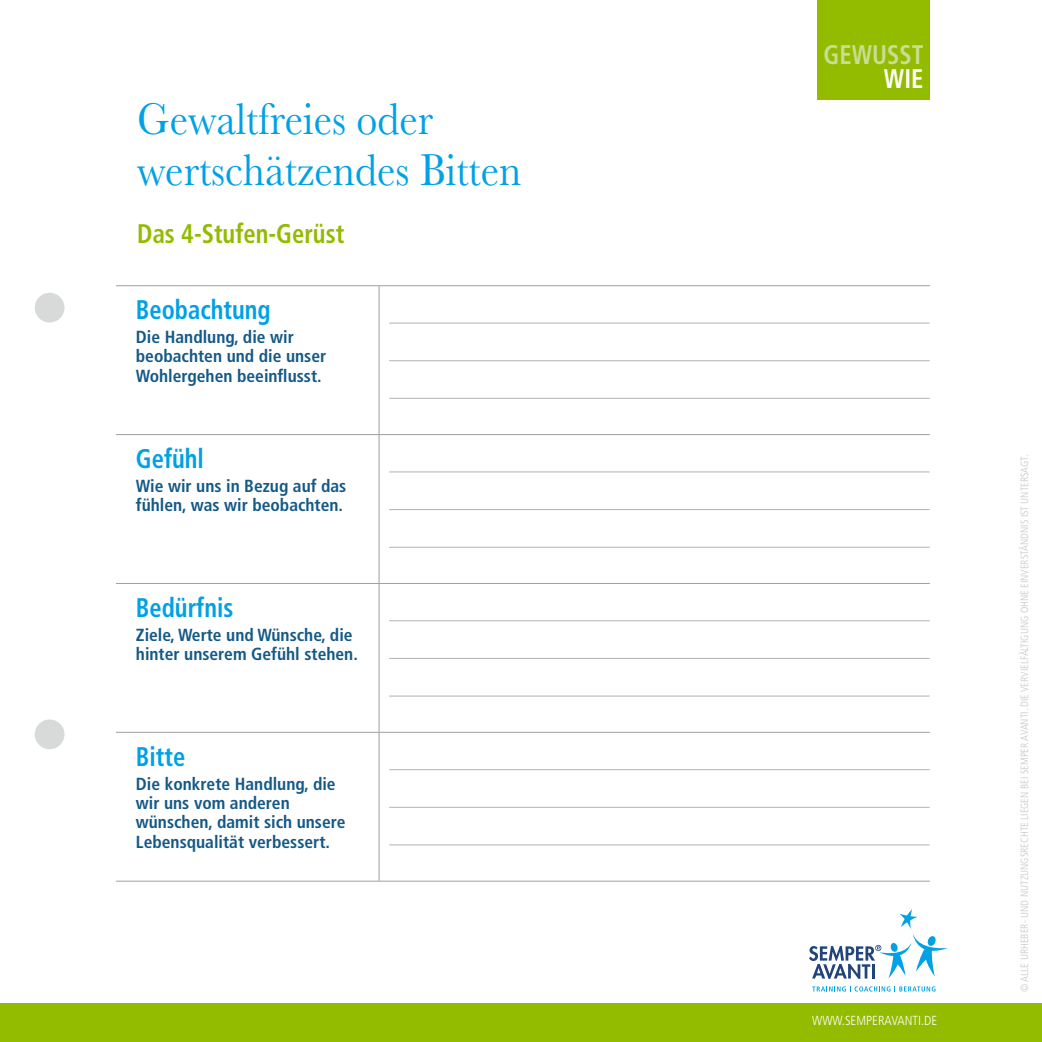
<style>
.page{position:relative;width:1042px;height:1042px;background:#fff}
.page>*{position:absolute;margin:0;border:0;box-sizing:border-box;transform-origin:0 0}
.t1{font:46.2px/50.4px "Baskerville";color:#00a1e5;scale:.91 1}
.t2{font:700 condensed 26.95px "Frutiger LT Std";color:#00a1e5;scale:.91 1}
.t3{font:700 condensed 26.95px "Frutiger LT Std";color:#93bb00;scale:.91 1}
.t4{font:700 condensed 26.95px "Frutiger LT Std";color:#cadd94;scale:.91 1}
.t5{font:700 condensed 26.95px "Frutiger LT Std";color:#fff;scale:.91 1}
.t6{font:700 condensed 17.5px/19.2px "Frutiger LT Std";color:#145987}
.t7{font:300 condensed 13.12px "Frutiger LT Std";color:#fff}
.t8{font:300 condensed 10.5px "Frutiger LT Std";color:#c5c7c7}
</style>
<div class="page">
<div style="left:0;top:1003px;width:1042px;height:39px;background:#93bb00"></div>
<svg style="left:809px;top:909px;width:139px;height:70px"></svg>
<svg style="left:812px;top:986px;width:123px;height:6px"></svg>
<div style="left:817px;top:0;width:113px;height:99px;background:#93bb00"></div>
<div style="left:35px;top:293px;width:29px;height:29px;background:#d8dada;border-radius:50%"></div>
<div style="left:35px;top:719px;width:29px;height:30px;background:#d8dada;border-radius:50%"></div>
<hr style="left:379px;top:286px;width:1px;height:148px;background:#9d9e9e">
<hr style="left:116px;top:434px;width:263px;height:1px;background:#9d9e9e">
<hr style="left:379px;top:435px;width:1px;height:148px;background:#9d9e9e">
<hr style="left:116px;top:583px;width:263px;height:1px;background:#9d9e9e">
<hr style="left:379px;top:584px;width:1px;height:148px;background:#9d9e9e">
<hr style="left:116px;top:732px;width:263px;height:1px;background:#9d9e9e">
<hr style="left:379px;top:733px;width:1px;height:148px;background:#9d9e9e">
<hr style="left:116px;top:881px;width:263px;height:1px;background:#9d9e9e">
<hr style="left:116px;top:285px;width:263px;height:1px;background:#9d9e9e">
<hr style="left:379px;top:285px;width:551px;height:1px;background:#9d9e9e">
<hr style="left:379px;top:434px;width:551px;height:1px;background:#9d9e9e">
<hr style="left:379px;top:583px;width:551px;height:1px;background:#9d9e9e">
<hr style="left:379px;top:732px;width:551px;height:1px;background:#9d9e9e">
<hr style="left:379px;top:881px;width:551px;height:1px;background:#9d9e9e">
<hr style="left:389px;top:323px;width:540px;height:1px;background:#b1b4b4">
<hr style="left:389px;top:360px;width:540px;height:1px;background:#b1b4b4">
<hr style="left:389px;top:398px;width:540px;height:1px;background:#b1b4b4">
<hr style="left:389px;top:471px;width:540px;height:1px;background:#b1b4b4">
<hr style="left:389px;top:509px;width:540px;height:1px;background:#b1b4b4">
<hr style="left:389px;top:547px;width:540px;height:1px;background:#b1b4b4">
<hr style="left:389px;top:620px;width:540px;height:1px;background:#b1b4b4">
<hr style="left:389px;top:658px;width:540px;height:1px;background:#b1b4b4">
<hr style="left:389px;top:695px;width:540px;height:1px;background:#b1b4b4">
<hr style="left:389px;top:769px;width:540px;height:1px;background:#b1b4b4">
<hr style="left:389px;top:807px;width:540px;height:1px;background:#b1b4b4">
<hr style="left:389px;top:844px;width:540px;height:1px;background:#b1b4b4">
<h1 class="t1" style="left:137px;top:95px;width:424px">Gewaltfreies oder wertschätzendes Bitten</h1>
<h2 class="t3" style="left:137px;top:217px;width:229px">Das 4-Stufen-Gerüst</h2>
<h2 class="t2" style="left:136px;top:294px;width:150px">Beobachtung</h2>
<p class="t6" style="left:136px;top:327px;width:192px">Die Handlung, die wir beobachten und die unser<br>Wohlergehen beeinflusst.</p>
<h2 class="t2" style="left:136px;top:442px;width:76px">Gefühl</h2>
<p class="t6" style="left:136px;top:476px;width:212px">Wie wir uns in Bezug auf das fühlen, was wir beobachten.</p>
<h2 class="t2" style="left:136px;top:591px;width:109px">Bedürfnis</h2>
<p class="t6" style="left:136px;top:625px;width:223px">Ziele, Werte und Wünsche, die hinter unserem Gefühl stehen.</p>
<h2 class="t2" style="left:136px;top:740px;width:56px">Bitte</h2>
<p class="t6" style="left:136px;top:774px;width:211px">Die konkrete Handlung, die wir uns vom anderen wünschen, damit sich unsere<br>Lebensqualität verbessert.</p>
<h2 class="t4" style="left:823px;top:39px;width:111px">GEWUSST</h2>
<h2 class="t5" style="left:884px;top:62px;width:45px">WIE</h2>
<p class="t7" style="left:812px;top:1013px;width:127px">WWW.SEMPERAVANTI.DE</p>
<p class="t8" style="left:1018px;top:992px;width:539px;rotate:-90deg">© ALLE URHEBER- UND NUTZUNGSRECHTE LIEGEN BEI SEMPER AVANTI. DIE VERVIELFÄLTIGUNG OHNE EINVERSTÄNDNIS IST UNTERSAGT.</p>
</div>
